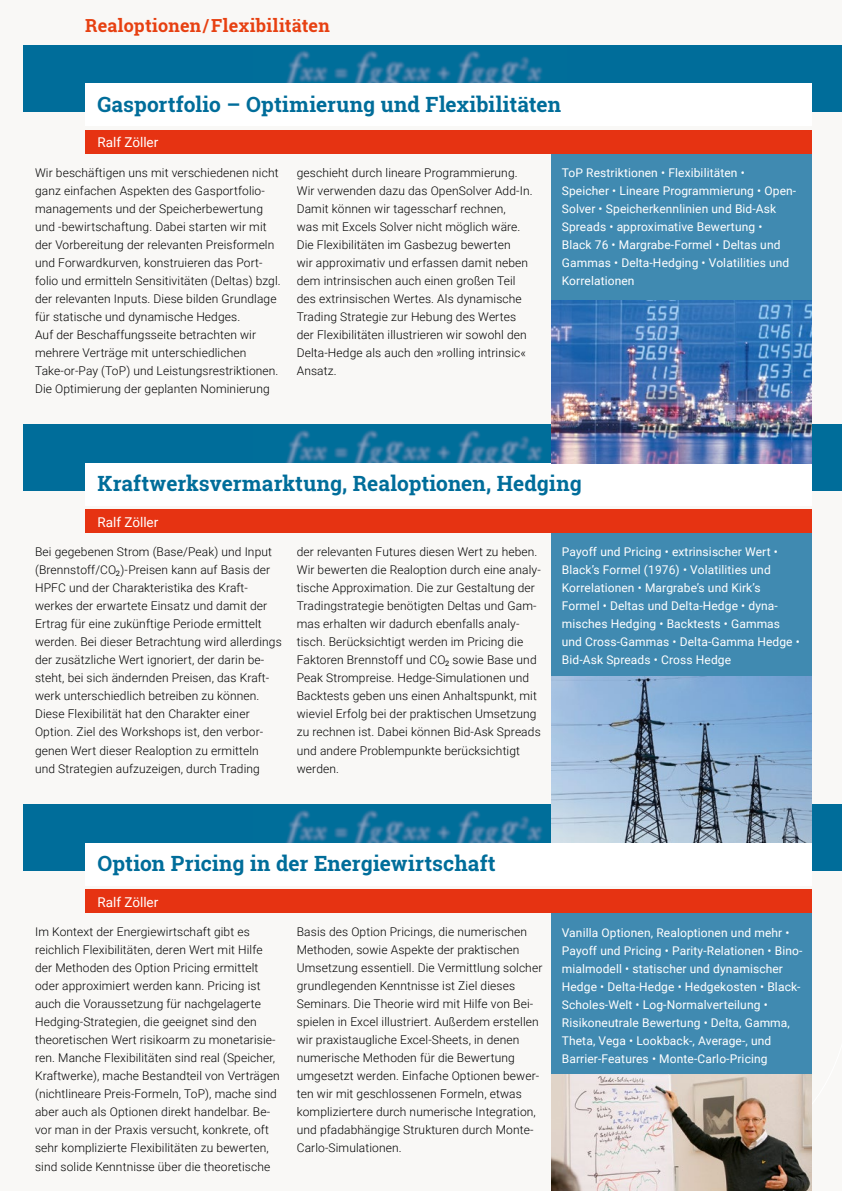
<style>
.page{position:relative;width:842px;height:1191px;background:#f9f8f6}
.page>*{position:absolute;margin:0;border:0;box-sizing:border-box;transform-origin:0 0}
.t1{font:700 21px "Roboto Slab";letter-spacing:.005em;color:#006d9a}
.t2{font:700 18px "Roboto Slab";letter-spacing:.01em;color:#e74011}
.t3{font:13.5px "Roboto";color:#fff}
.t4{font:300 12px/18px "Roboto";letter-spacing:.01em;color:#000}
.t5{font:12px/18px "Roboto";letter-spacing:.01em;color:#fff}
</style>
<div class="page">
<div style="left:551px;top:154px;width:261px;height:240px;background:#408ab1"></div>
<div style="left:23px;top:45px;width:819px;height:67px;background:#006d9a"></div>
<img style="left:254px;top:50px;width:312px;height:34px">
<div style="left:85px;top:84px;width:727px;height:42px;background:#fff"></div>
<div style="left:85px;top:130px;width:727px;height:24px;background:#e63312"></div>
<div style="left:551px;top:533px;width:261px;height:240px;background:#408ab1"></div>
<div style="left:23px;top:425px;width:819px;height:66px;background:#006d9a"></div>
<img style="left:286px;top:430px;width:257px;height:33px">
<div style="left:85px;top:463px;width:727px;height:42px;background:#fff"></div>
<div style="left:85px;top:510px;width:727px;height:23px;background:#e63312"></div>
<div style="left:551px;top:913px;width:261px;height:165px;background:#408ab1"></div>
<div style="left:23px;top:804px;width:819px;height:67px;background:#006d9a"></div>
<img style="left:286px;top:810px;width:257px;height:33px">
<div style="left:85px;top:843px;width:727px;height:42px;background:#fff"></div>
<div style="left:85px;top:889px;width:727px;height:24px;background:#e63312"></div>
<img style="left:551px;top:1074px;width:261px;height:117px">
<img style="left:551px;top:301px;width:261px;height:162px">
<img style="left:551px;top:676px;width:261px;height:167px">
<h2 class="t2" style="left:85px;top:14px;width:246px">Realoptionen/Flexibilitäten</h2>
<h1 class="t1" style="left:97px;top:90px;width:465px">Gasportfolio – Optimierung und Flexibilitäten</h1>
<p class="t3" style="left:97px;top:133px;width:62px">Ralf Zöller</p>
<p class="t4" style="left:35px;top:163px;width:247px">Wir beschäftigen uns mit verschiedenen nicht ganz einfachen Aspekten des Gasportfolio&shy;managements und der Speicherbewertung und -bewirtschaftung. Dabei starten wir mit der Vorbereitung der relevanten Preisformeln und Forwardkurven, konstruieren das Port&shy;folio und ermitteln Sensitivitäten (Deltas) bzgl. der relevanten Inputs. Diese bilden Grundlage für statische und dynamische Hedges.<br>Auf der Beschaffungsseite betrachten wir mehrere Verträge mit unterschiedlichen Take-or-Pay (ToP) und Leistungsrestriktionen.<br>Die Optimierung der geplanten Nominierung</p>
<p class="t4" style="left:297px;top:163px;width:237px">geschieht durch lineare Programmierung.<br>Wir verwenden dazu das OpenSolver Add-In.<br>Damit können wir tagesscharf rechnen,<br>was mit Excels Solver nicht möglich wäre.<br>Die Flexibilitäten im Gasbezug bewerten<br>wir approximativ und erfassen damit neben dem intrinsischen auch einen großen Teil des extrinsischen Wertes. Als dynamische Trading Strategie zur Hebung des Wertes der Flexibilitäten illustrieren wir sowohl den Delta-Hedge als auch den »rolling intrinsic« Ansatz.</p>
<p class="t5" style="left:562px;top:163px;width:236px">ToP Restriktionen • Flexibilitäten •<br>Speicher • Lineare Programmierung • Open-Solver • Speicherkennlinien und Bid-Ask Spreads • approximative Bewertung •<br>Black 76 • Margrabe-Formel • Deltas und Gammas • Delta-Hedging • Volatilities und Korrelationen</p>
<h1 class="t1" style="left:97px;top:469px;width:486px">Kraftwerksvermarktung, Realoptionen, Hedging</h1>
<p class="t3" style="left:97px;top:512px;width:62px">Ralf Zöller</p>
<p class="t4" style="left:35px;top:543px;width:248px">Bei gegebenen Strom (Base/Peak) und Input (Brennstoff/CO<sub>2</sub>)-Preisen kann auf Basis der HPFC und der Charakteristika des Kraft&shy;werkes der erwartete Einsatz und damit der Ertrag für eine zukünftige Periode ermittelt werden. Bei dieser Betrachtung wird allerdings der zusätzliche Wert ignoriert, der darin be&shy;steht, bei sich ändernden Preisen, das Kraft&shy;werk unterschiedlich betreiben zu können.<br>Diese Flexibilität hat den Charakter einer Option. Ziel des Workshops ist, den verbor&shy;genen Wert dieser Realoption zu ermitteln und Strategien aufzuzeigen, durch Trading</p>
<p class="t4" style="left:297px;top:542px;width:245px">der relevanten Futures diesen Wert zu heben.<br>Wir bewerten die Realoption durch eine analy&shy;tische Approximation. Die zur Gestaltung der Tradingstrategie benötigten Deltas und Gam&shy;mas erhalten wir dadurch ebenfalls analy&shy;tisch. Berücksichtigt werden im Pricing die Faktoren Brennstoff und CO<sub>2</sub> sowie Base und Peak Strompreise. Hedge-Simulationen und Backtests geben uns einen Anhaltspunkt, mit wieviel Erfolg bei der praktischen Umsetzung zu rechnen ist. Dabei können Bid-Ask Spreads und andere Problempunkte berücksichtigt werden.</p>
<p class="t5" style="left:562px;top:543px;width:240px">Payoff und Pricing • extrinsischer Wert • Black’s Formel (1976) • Volatilities und Korrelationen • Margrabe’s und Kirk’s Formel • Deltas und Delta-Hedge • dyna&shy;misches Hedging • Backtests • Gammas und Cross-Gammas • Delta-Gamma Hedge • Bid-Ask Spreads • Cross Hedge</p>
<h1 class="t1" style="left:97px;top:849px;width:400px">Option Pricing in der Energiewirtschaft</h1>
<p class="t3" style="left:97px;top:892px;width:62px">Ralf Zöller</p>
<p class="t4" style="left:35px;top:922px;width:246px">Im Kontext der Energiewirtschaft gibt es reichlich Flexibilitäten, deren Wert mit Hilfe der Methoden des Option Pricing ermittelt oder approximiert werden kann. Pricing ist auch die Voraussetzung für nachgelagerte Hedging-Strategien, die geeignet sind den theoretischen Wert risikoarm zu monetarisie&shy;ren. Manche Flexibilitäten sind real (Speicher, Kraftwerke), mache Bestandteil von Verträgen (nichtlineare Preis-Formeln, ToP), mache sind aber auch als Optionen direkt handelbar. Be&shy;vor man in der Praxis versucht, konkrete, oft sehr komplizierte Flexibilitäten zu bewerten, sind solide Kenntnisse über die theoretische</p>
<p class="t4" style="left:297px;top:922px;width:247px">Basis des Option Pricings, die numerischen Methoden, sowie Aspekte der praktischen Umsetzung essentiell. Die Vermittlung solcher grundlegenden Kenntnisse ist Ziel dieses Seminars. Die Theorie wird mit Hilfe von Bei&shy;spielen in Excel illustriert. Außerdem erstellen wir praxistaugliche Excel-Sheets, in denen numerische Methoden für die Bewertung umgesetzt werden. Einfache Optionen bewer&shy;ten wir mit geschlossenen Formeln, etwas kompliziertere durch numerische Integration, und pfadabhängige Strukturen durch Monte-Carlo-Simulationen.</p>
<p class="t5" style="left:562px;top:923px;width:242px">Vanilla Optionen, Realoptionen und mehr • Payoff und Pricing • Parity-Relationen • Bino&shy;mialmodell • statischer und dynamischer Hedge • Delta-Hedge • Hedgekosten • Black-Scholes-Welt • Log-Normalverteilung • Risikoneutrale Bewertung • Delta, Gamma, Theta, Vega • Lookback-, Average-, und Barrier-Features • Monte-Carlo-Pricing</p>
</div>
